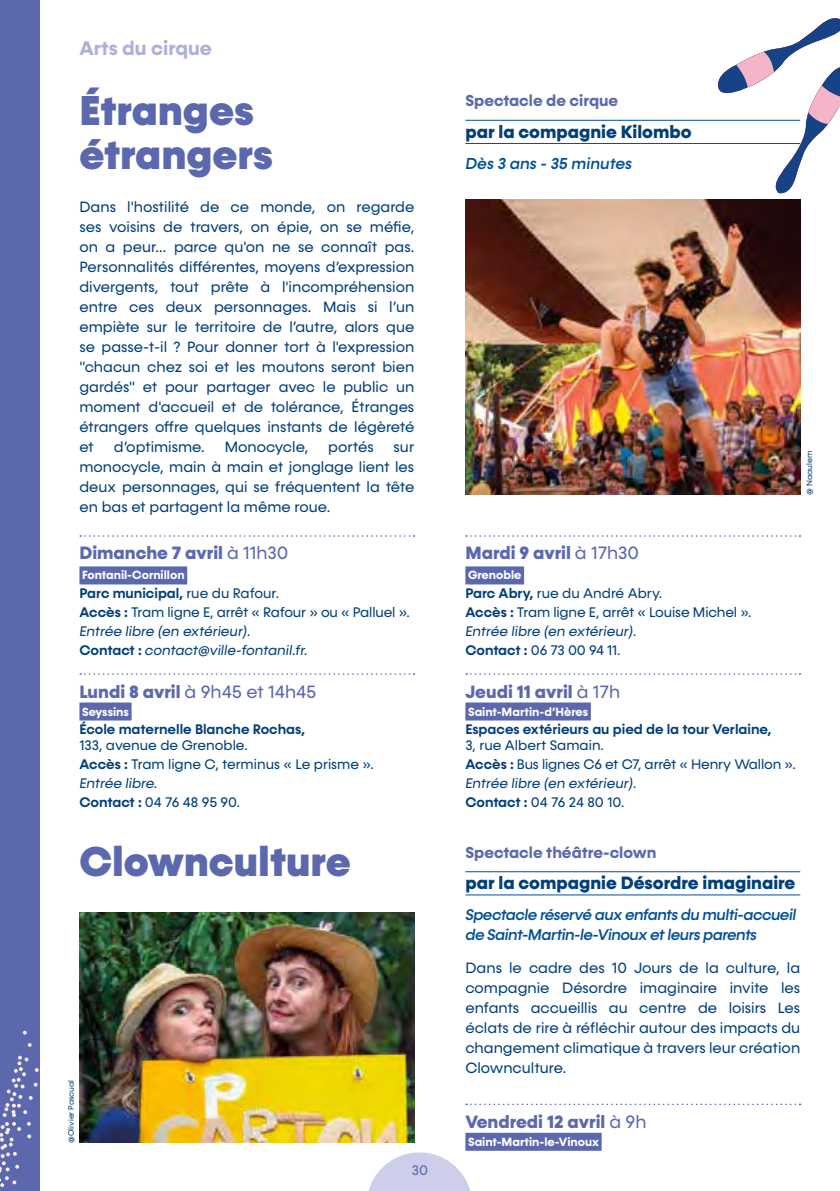
<style>
.page{position:relative;width:840px;height:1191px;background:#fff}
.page>*{position:absolute;margin:0;border:0;box-sizing:border-box;transform-origin:0 0}
.t1{font:900 42px/44px "Konnect";color:#5b68ae}
.t2{font:700 20px "Konnect";color:#aeb0d9}
.t3{font:800 18px "Konnect";color:#5b68ae}
.t4{font:800 18px "Konnect";color:#003f7a}
.t5{font:18px "Konnect";color:#5b68ae}
.t6{font:700 16px "Konnect";color:#5b68ae}
.t7{font:italic 500 16px "Konnect";color:#005098}
.t8{font:italic 500 15.6px/20px "Konnect";letter-spacing:-.03em;color:#005098}
.t9{font:15px/20px "Konnect";color:#003f7a;text-align:justify}
.t10{font:14px/18.8px "Konnect";letter-spacing:-.01em;color:#003f7a}
.t11{font:italic 14px/18.8px "Konnect";color:#003f7a}
.t12{font:600 14px "Konnect";color:#003f7a}
.t13{font:14px "Konnect";color:#5b68ae}
.t14{font:700 12px "Konnect";color:#fff}
.t15{font:8px "Konnect";color:#003f7a}
.s1{font-weight:400}
.s2{font-weight:600;font-style:normal}
.s3{font-style:normal}
.s4{font-weight:800}
.s5{font-weight:600}
.s6{font-style:italic}
</style>
<div class="page">
<div style="left:0;top:0;width:839px;height:1191px;background:#5b68ae"></div>
<div style="left:40px;top:0;width:799px;height:1191px;background:#fff"></div>
<svg style="left:714px;top:18px;width:125px;height:176px"></svg>
<svg style="left:23px;top:1030px;width:4px;height:4px"></svg>
<svg style="left:28px;top:1043px;width:4px;height:4px"></svg>
<svg style="left:0;top:1055px;width:39px;height:132px"></svg>
<hr style="left:465px;top:120px;width:334px;height:1px;background:#005098">
<hr style="left:465px;top:143px;width:334px;height:1px;background:#005098">
<hr style="left:465px;top:871px;width:334px;height:1px;background:#005098">
<hr style="left:465px;top:894px;width:334px;height:1px;background:#005098">
<svg style="left:80px;top:535px;width:334px;height:2px"></svg>
<div style="left:79px;top:566px;width:108px;height:18px;background:#5b68ae"></div>
<svg style="left:80px;top:673px;width:334px;height:2px"></svg>
<div style="left:79px;top:702px;width:52px;height:18px;background:#5b68ae"></div>
<svg style="left:466px;top:535px;width:334px;height:2px"></svg>
<div style="left:465px;top:566px;width:58px;height:18px;background:#5b68ae"></div>
<svg style="left:466px;top:673px;width:334px;height:2px"></svg>
<div style="left:465px;top:702px;width:125px;height:18px;background:#5b68ae"></div>
<svg style="left:466px;top:1103px;width:334px;height:2px"></svg>
<div style="left:465px;top:1132px;width:136px;height:18px;background:#5b68ae"></div>
<img style="left:465px;top:200px;width:334px;height:295px">
<img style="left:79px;top:912px;width:335px;height:230px">
<svg style="left:368px;top:1152px;width:102px;height:39px"></svg>
<h2 class="t2" style="left:79px;top:36px;width:134px">Arts du cirque</h2>
<h1 class="t1" style="left:79px;top:90px;width:195px">Étranges étrangers</h1>
<p class="t9" style="left:79px;top:197px;width:336px">Dans l'hostilité de ce monde, on regarde ses voisins de travers, on épie, on se méfie, on a peur… parce qu'on ne se connaît pas.<br>Personnalités différentes, moyens d’expression divergents, tout prête à l'incompréhension entre ces deux personnages. Mais si l’un empiète sur le territoire de l’autre, alors que se passe-t-il ? Pour donner tort à l'expression "chacun chez soi et les moutons seront bien gardés" et pour partager avec le public un moment d'accueil et de tolérance, Étranges étrangers offre quelques instants de légèreté et</p>
<p class="t9" style="left:114px;top:437px;width:92px">d’optimisme.</p>
<p class="t9" style="left:224px;top:437px;width:85px">Monocycle,</p>
<p class="t9" style="left:328px;top:437px;width:47px">portés</p>
<p class="t9" style="left:79px;top:437px;width:336px;text-indent:314px">sur monocycle, main à main et jonglage lient les deux personnages, qui se fréquentent la tête en bas et partagent la même roue.</p>
<p class="t3" style="left:79px;top:542px;width:210px">Dimanche 7 avril <span class="s1">à 11h30</span></p>
<p class="t14" style="left:82px;top:568px;width:104px">Fontanil-Cornillon</p>
<p class="t11" style="left:79px;top:584px;width:331px"><span class="s2">Parc municipal,</span> <span class="s3">rue du Rafour.<br></span><span class="s2">Accès :</span> <span class="s3">Tram ligne E, arrêt « Rafour » ou « Palluel ».<br></span>Entrée libre (en extérieur).<br><span class="s2">Contact :</span> contact@ville-fontanil.fr.</p>
<p class="t5" style="left:79px;top:681px;width:238px"><span class="s4">Lundi 8 avril</span> à 9h45 et 14h45</p>
<p class="t14" style="left:82px;top:704px;width:48px">Seyssins</p>
<p class="t12" style="left:79px;top:721px;width:227px">École maternelle Blanche Rochas,</p>
<p class="t10" style="left:79px;top:736px;width:295px">133, avenue de Grenoble.<br><span class="s5">Accès :</span> Tram ligne C, terminus « Le prisme ».<br><span class="s6">Entrée libre.<br></span><span class="s5">Contact :</span> 04 76 48 95 90.</p>
<h1 class="t1" style="left:79px;top:841px;width:273px">Clownculture</h1>
<p class="t15" style="left:66px;top:1142px;width:64px;rotate:-90deg">@Olivier Pascual</p>
<p class="t13" style="left:411px;top:1161px;width:18px">30</p>
<p class="t6" style="left:465px;top:91px;width:154px">Spectacle de cirque</p>
<p class="t4" style="left:465px;top:120px;width:227px">par la compagnie Kilombo</p>
<p class="t7" style="left:465px;top:154px;width:168px">Dès 3 ans - 35 minutes</p>
<p class="t15" style="left:804px;top:495px;width:46px;rotate:-90deg">@ Naaulem</p>
<p class="t3" style="left:465px;top:542px;width:175px">Mardi 9 avril <span class="s1">à 17h30</span></p>
<p class="t14" style="left:468px;top:568px;width:55px">Grenoble</p>
<p class="t10" style="left:465px;top:584px;width:287px"><span class="s5">Parc Abry,</span> rue du André Abry.<br><span class="s5">Accès :</span> Tram ligne E, arrêt « Louise Michel ».<br><span class="s6">Entrée libre (en extérieur).<br></span><span class="s5">Contact :</span> 06 73 00 94 11.</p>
<p class="t3" style="left:465px;top:680px;width:156px">Jeudi 11 avril <span class="s1">à 17h</span></p>
<p class="t14" style="left:468px;top:704px;width:122px">Saint-Martin-d’Hères</p>
<p class="t12" style="left:465px;top:721px;width:307px">Espaces extérieurs au pied de la tour Verlaine,</p>
<p class="t10" style="left:465px;top:736px;width:331px">3, rue Albert Samain.<br><span class="s5">Accès :</span> Bus lignes C6 et C7, arrêt « Henry Wallon ».<br><span class="s6">Entrée libre (en extérieur).<br></span><span class="s5">Contact :</span> 04 76 24 80 10.</p>
<p class="t6" style="left:465px;top:842px;width:192px">Spectacle théâtre-clown</p>
<p class="t4" style="left:465px;top:872px;width:331px">par la compagnie Désordre imaginaire</p>
<p class="t8" style="left:465px;top:905px;width:332px">Spectacle réservé aux enfants du multi-accueil de Saint-Martin-le-Vinoux et leurs parents</p>
<p class="t9" style="left:465px;top:958px;width:336px">Dans le cadre des 10 Jours de la culture, la compagnie Désordre imaginaire invite les enfants accueillis au centre de loisirs Les éclats de rire à réfléchir autour des impacts du changement climatique à travers leur création Clownculture.</p>
<p class="t3" style="left:465px;top:1110px;width:182px">Vendredi 12 avril <span class="s1">à 9h</span></p>
<p class="t14" style="left:468px;top:1134px;width:132px">Saint-Martin-le-Vinoux</p>
</div>
